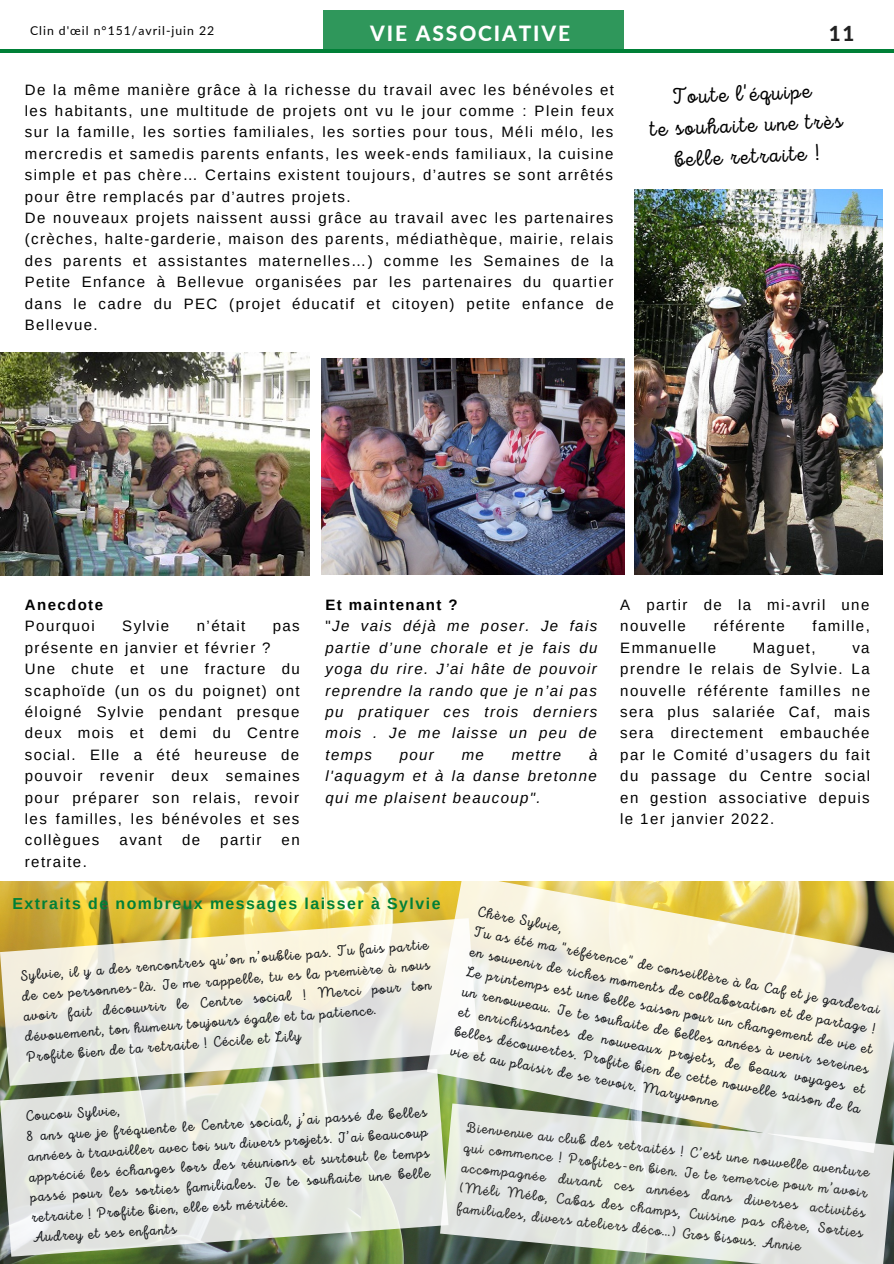
<style>
.page{position:relative;width:894px;height:1264px;background:#fff}
.page>*{position:absolute;margin:0;border:0;box-sizing:border-box;transform-origin:0 0}
.t1{font:22.5px "Intro Script";color:#000}
.t2{font:800 21px "Lato";letter-spacing:.09em;color:#fff}
.t3{font:800 20.55px "Lato";color:#222}
.t4{font:700 15.9px "Arimo";letter-spacing:.09em;color:#008037}
.t5{font:15px/21.5px "Arimo";letter-spacing:.09em;color:#000;text-align:justify}
.t6{font:15px/20.4px "Intro Script";color:#14161a;text-align:justify}
.t7{font:15px/20.2px "Intro Script";color:#222;text-align:justify}
.t8{font:italic 15px/21.5px "Arimo";letter-spacing:.09em;color:#000;text-align:justify}
.t9{font:700 15px "Arimo";letter-spacing:.09em;color:#000}
.t10{font:12.3px "Lato";letter-spacing:.08em;color:#000}
.s1{font-style:normal}
</style>
<div class="page">
<div style="left:323px;top:11px;width:300px;height:39px;background:#2f975b"></div>
<hr style="left:0;top:50px;width:893px;height:3px;background:#008037">
<img style="left:321px;top:358px;width:303px;height:216px">
<img style="left:634px;top:190px;width:247px;height:385px">
<img style="left:0;top:352px;width:309px;height:223px">
<img style="left:0;top:881px;width:440px;height:382px">
<svg style="left:0;top:918px;width:426px;height:150px;background:#e7e2c9"></svg>
<svg style="left:426px;top:881px;width:467px;height:222px;background:#e9e5cb"></svg>
<svg style="left:0;top:1068px;width:448px;height:188px;background:#cdd3c8"></svg>
<svg style="left:440px;top:1103px;width:453px;height:160px;background:#d4d9d1"></svg>
<p class="t10" style="left:30px;top:23px;width:186px">Clin d'œil n°151/avril-juin 22</p>
<p class="t2" style="left:370px;top:21px;width:201px">VIE ASSOCIATIVE</p>
<p class="t3" style="left:828px;top:21px;width:27px">11</p>
<p class="t5" style="left:25px;top:79px;width:590px">De la même manière grâce à la richesse du travail avec les bénévoles et les habitants, une multitude de projets ont vu le jour comme : Plein feux sur la famille, les sorties familiales, les sorties pour tous, Méli mélo, les mercredis et samedis parents enfants, les week-ends familiaux, la cuisine simple et pas chère… Certains existent toujours, d’autres se sont arrêtés pour être remplacés par d’autres projets.</p>
<p class="t5" style="left:25px;top:207px;width:590px">De nouveaux projets naissent aussi grâce au travail avec les partenaires (crèches, halte-garderie, maison des parents, médiathèque, mairie, relais des parents et assistantes maternelles…) comme les Semaines de la Petite Enfance à Bellevue organisées par les partenaires du quartier dans le cadre du PEC (projet éducatif et citoyen) petite enfance de Bellevue.</p>
<p class="t1" style="left:670px;top:88px;width:140px;rotate:-3deg">Toute l'équipe</p>
<p class="t1" style="left:649px;top:120px;width:193px;rotate:-3deg">te souhaite une très</p>
<p class="t1" style="left:673px;top:150px;width:147px;rotate:-3deg">belle retraite !</p>
<p class="t9" style="left:25px;top:596px;width:80px">Anecdote</p>
<p class="t5" style="left:25px;top:615px;width:71px">Pourquoi</p>
<p class="t5" style="left:122px;top:615px;width:48px">Sylvie</p>
<p class="t5" style="left:197px;top:615px;width:50px">n’était</p>
<p class="t5" style="left:273px;top:615px;width:28px">pas</p>
<p class="t5" style="left:25px;top:636px;width:247px">présente en janvier et février ?</p>
<p class="t5" style="left:25px;top:658px;width:276px">Une chute et une fracture du scaphoïde (un os du poignet) ont éloigné Sylvie pendant presque deux mois et demi du Centre social. Elle a été heureuse de pouvoir revenir deux semaines pour préparer son relais, revoir les familles, les bénévoles et ses collègues</p>
<p class="t5" style="left:120px;top:829px;width:44px">avant</p>
<p class="t5" style="left:182px;top:829px;width:20px">de</p>
<p class="t5" style="left:220px;top:829px;width:43px">partir</p>
<p class="t5" style="left:281px;top:829px;width:20px">en</p>
<p class="t9" style="left:325px;top:596px;width:133px">Et maintenant ?</p>
<p class="t8" style="left:325px;top:615px;width:273px"><span class="s1">"</span>Je vais déjà me poser. Je fais partie d’une chorale et je fais du yoga du rire. J’ai hâte de pouvoir reprendre la rando que je n’ai pas pu pratiquer ces trois derniers mois . Je me laisse un peu de temps</p>
<p class="t8" style="left:325px;top:743px;width:273px;text-indent:263px">à l'aquagym et à la danse bretonne qui me plaisent beaucoup".</p>
<p class="t8" style="left:399px;top:743px;width:36px">pour</p>
<p class="t8" style="left:461px;top:743px;width:24px">me</p>
<p class="t8" style="left:511px;top:743px;width:51px">mettre</p>
<p class="t5" style="left:620px;top:594px;width:250px">A partir de la mi-avril une nouvelle</p>
<p class="t5" style="left:713px;top:615px;width:73px">référente</p>
<p class="t5" style="left:812px;top:615px;width:59px">famille,</p>
<p class="t5" style="left:620px;top:636px;width:97px">Emmanuelle</p>
<p class="t5" style="left:752px;top:636px;width:64px">Maguet,</p>
<p class="t5" style="left:620px;top:636px;width:251px;text-indent:232px">va prendre le relais de Sylvie. La nouvelle référente familles ne sera plus salariée Caf, mais sera directement embauchée par le Comité d’usagers du fait du passage du Centre social en gestion associative depuis le 1er janvier 2022.</p>
<p class="t5" style="left:25px;top:850px;width:63px">retraite.</p>
<p class="t4" style="left:12px;top:895px;width:429px">Extraits de nombreux messages laisser à Sylvie</p>
<p class="t6" style="left:20px;top:965px;width:410px;rotate:-4deg">Sylvie, il y a des rencontres qu’on n’oublie pas. Tu fais partie de ces personnes-là. Je me rappelle, tu es la première à nous avoir fait découvrir le Centre social ! Merci pour ton dévouement, ton humeur toujours égale et ta patience.</p>
<p class="t6" style="left:26px;top:1046px;width:276px;rotate:-4deg">Profite bien de ta retraite ! Cécile et Lily</p>
<p class="t6" style="left:25px;top:1106px;width:96px;rotate:-3deg">Coucou Sylvie,</p>
<p class="t6" style="left:26px;top:1125px;width:402px;rotate:-3deg">8 ans que je fréquente le Centre social, j’ai passé de belles années à travailler avec toi sur divers projets. J’ai beaucoup apprécié les échanges lors des réunions et surtout le temps passé pour les sorties familiales. Je te souhaite une belle retraite ! Profite bien, elle est méritée.</p>
<p class="t6" style="left:32px;top:1227px;width:145px;rotate:-3deg">Audrey et ses enfants</p>
<p class="t6" style="left:479px;top:902px;width:87px;rotate:11deg">Chère Sylvie,</p>
<p class="t6" style="left:471px;top:941px;width:414px;rotate:11deg">en souvenir de riches moments de collaboration et de partage !</p>
<p class="t6" style="left:475px;top:922px;width:414px;rotate:11deg">Tu as été ma "référence" de conseillère à la Caf et je garderai</p>
<p class="t6" style="left:467px;top:961px;width:415px;rotate:11deg">Le printemps est une belle saison pour un changement de vie et un renouveau. Je te souhaite de belles années à venir sereines et enrichissantes de nouveaux projets, de beaux voyages et belles découvertes. Profite bien de cette nouvelle saison de la vie et au plaisir de se revoir. Maryvonne</p>
<p class="t7" style="left:466px;top:1119px;width:407px;rotate:6deg">Bienvenue au club des retraités ! C’est une nouvelle aventure qui commence ! Profites-en bien. Je te remercie pour m’avoir accompagnée durant ces années dans diverses activités (Méli Mélo, Cabas des champs, Cuisine pas chère, Sorties familiales, divers ateliers déco…) Gr os bisous. Annie</p>
</div>
